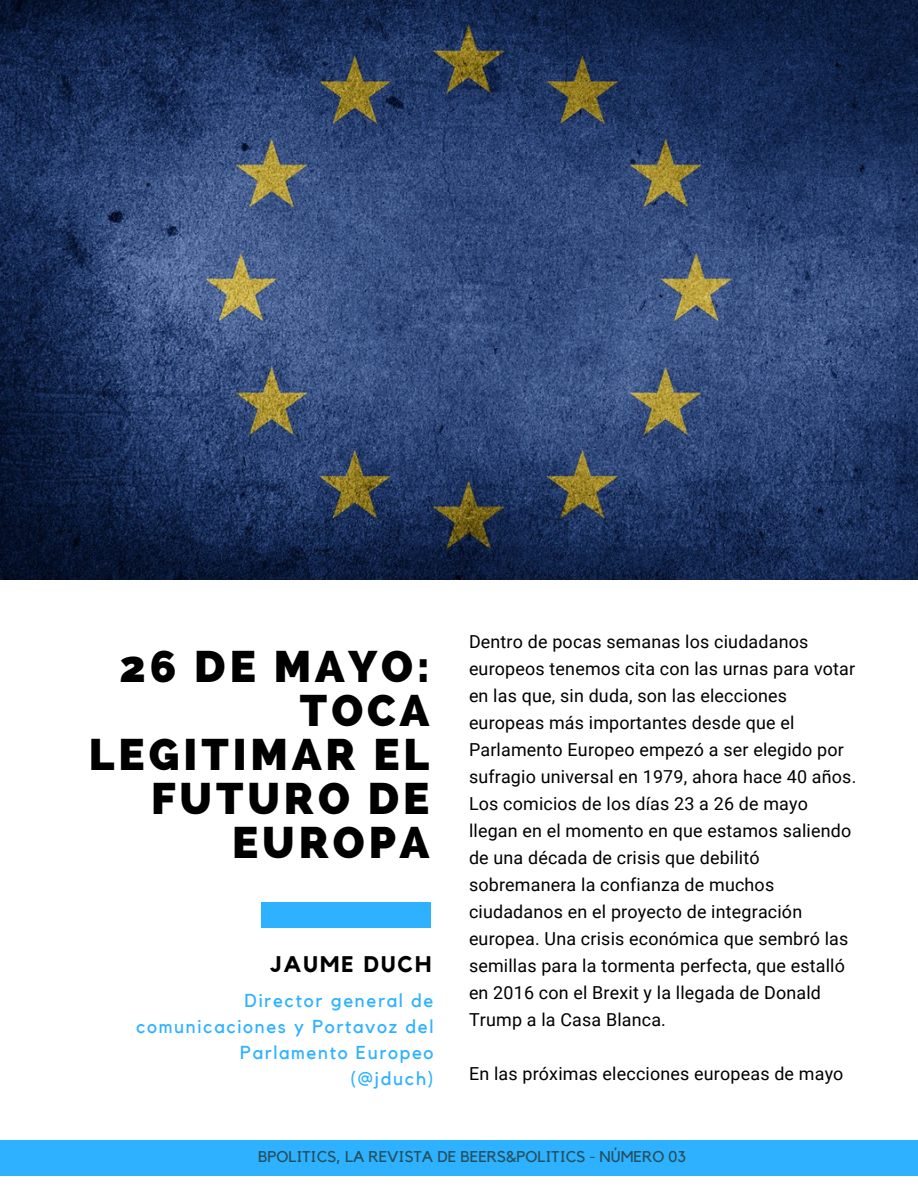
<style>
.page{position:relative;width:918px;height:1188px;background:#fff}
.page>*{position:absolute;margin:0;border:0;box-sizing:border-box;transform-origin:0 0}
.t1{font:800 43.95px/44px "Raleway";letter-spacing:.09em;color:#000;text-align:right}
.t2{font:700 22.5px "Kollektif";letter-spacing:.09em;color:#000}
.t3{font:18.75px/25.8px "Kollektif";letter-spacing:.09em;color:#2eb2ff;text-align:right}
.t4{font:17.85px/27px "Roboto";letter-spacing:.01em;color:#000}
.t5{font:15.6px "Kollektif";color:#254f5e}
</style>
<div class="page">
<div style="left:261px;top:902px;width:170px;height:25px;background:#2eb2ff"></div>
<div style="left:0;top:1140px;width:918px;height:35px;background:#2eb2ff"></div>
<img style="left:0;top:0;width:918px;height:579px">
<h1 class="t1" style="left:89px;top:645px;width:342px">26 DE MAYO:<br>TOCA<br>LEGITIMAR EL<br>FUTURO DE<br>EUROPA</h1>
<p class="t2" style="left:270px;top:954px;width:163px">JAUME DUCH</p>
<p class="t3" style="left:136px;top:988px;width:299px">Director general de comunicaciones y Portavoz del<br>Parlamento Europeo<br>(@jduch)</p>
<p class="t4" style="left:469px;top:629px;width:389px">Dentro de pocas semanas los ciudadanos europeos tenemos cita con las urnas para votar en las que, sin duda, son las elecciones europeas más importantes desde que el Parlamento Europeo empezó a ser elegido por sufragio universal en 1979, ahora hace 40 años.<br>Los comicios de los días 23 a 26 de mayo llegan en el momento en que estamos saliendo de una década de crisis que debilitó sobremanera la confianza de muchos ciudadanos en el proyecto de integración europea. Una crisis económica que sembró las semillas para la tormenta perfecta, que estalló en 2016 con el Brexit y la llegada de Donald Trump a la Casa Blanca.</p>
<p class="t4" style="left:469px;top:1061px;width:376px">En las próximas elecciones europeas de mayo</p>
<p class="t5" style="left:258px;top:1149px;width:429px">BPOLITICS, LA REVISTA DE BEERS&amp;POLITICS - NÚMERO 03</p>
</div>
